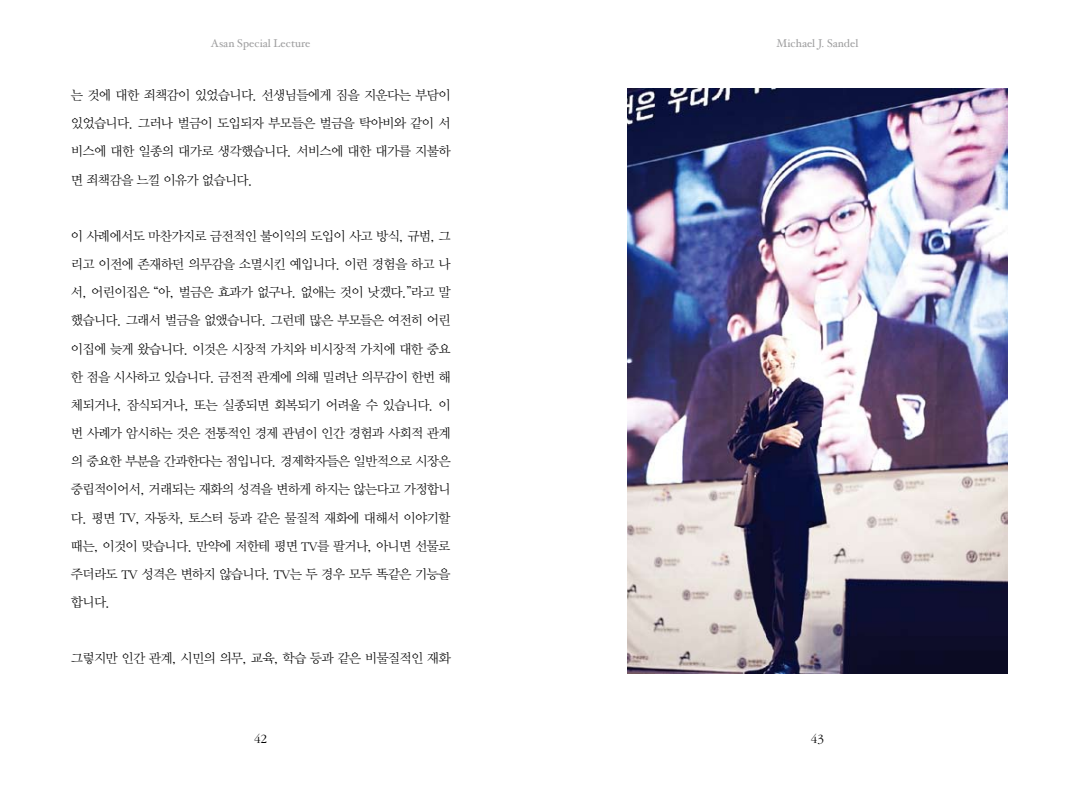
<style>
.page{position:relative;width:1078px;height:798px;background:#fff}
.page>*{position:absolute;margin:0;border:0;box-sizing:border-box;transform-origin:0 0}
.t1{font:13.75px "Sand Sm";color:#000}
.t2{font:13.12px/28.1px "YDVY Mj O Std 12";letter-spacing:-.06em;color:#000;text-align:justify}
.t3{font:11.25px "Hoefler Text";color:#9f9fa0}
.s1{font-family:"Sand Sm";font-size:14.38px}
</style>
<div class="page">
<img style="left:627px;top:89px;width:379px;height:584px">
<p class="t3" style="left:211px;top:39px;width:101px">Asan Special Lecture</p>
<p class="t2" style="left:71px;top:81px;width:381px">는 것에 대한 죄책감이 있었습니다. 선생님들에게 짐을 지운다는 부담이 있었습니다. 그러나 벌금이 도입되자 부모들은 벌금을 탁아비와 같이 서 비스에 대한 일종의 대가로 생각했습니다. 서비스에 대한 대가를 지불하 면 죄책감을 느낄 이유가 없습니다.</p>
<p class="t2" style="left:71px;top:222px;width:381px">이 사례에서도 마찬가지로 금전적인 불이익의 도입이 사고 방식, 규범, 그 리고 이전에 존재하던 의무감을 소멸시킨 예입니다. 이런 경험을 하고 나 서, 어린이집은 “아, 벌금은 효과가 없구나. 없애는 것이 낫겠다.”라고 말 했습니다. 그래서 벌금을 없앴습니다. 그런데 많은 부모들은 여전히 어린 이집에 늦게 왔습니다. 이것은 시장적 가치와 비시장적 가치에 대한 중요 한 점을 시사하고 있습니다. 금전적 관계에 의해 밀려난 의무감이 한번 해 체되거나, 잠식되거나, 또는 실종되면 회복되기 어려울 수 있습니다. 이 번 사례가 암시하는 것은 전통적인 경제 관념이 인간 경험과 사회적 관계 의 중요한 부분을 간과한다는 점입니다. 경제학자들은 일반적으로 시장은 중립적이어서, 거래되는 재화의 성격을 변하게 하지는 않는다고 가정합니 다. 평면 <span class="s1">TV</span>, 자동차, 토스터 등과 같은 물질적 재화에 대해서 이야기할 때는, 이것이 맞습니다. 만약에 저한테 평면 <span class="s1">TV</span>를 팔거나, 아니면 선물로 주더라도 <span class="s1">TV</span> 성격은 변하지 않습니다. <span class="s1">TV</span>는 두 경우 모두 똑같은 기능을 합니다.</p>
<p class="t2" style="left:71px;top:644px;width:381px">그렇지만 인간 관계, 시민의 의무, 교육, 학습 등과 같은 비물질적인 재화</p>
<p class="t1" style="left:254px;top:732px;width:15px">42</p>
<p class="t3" style="left:776px;top:39px;width:83px">Michael J. Sandel</p>
<p class="t1" style="left:810px;top:732px;width:15px">43</p>
</div>
